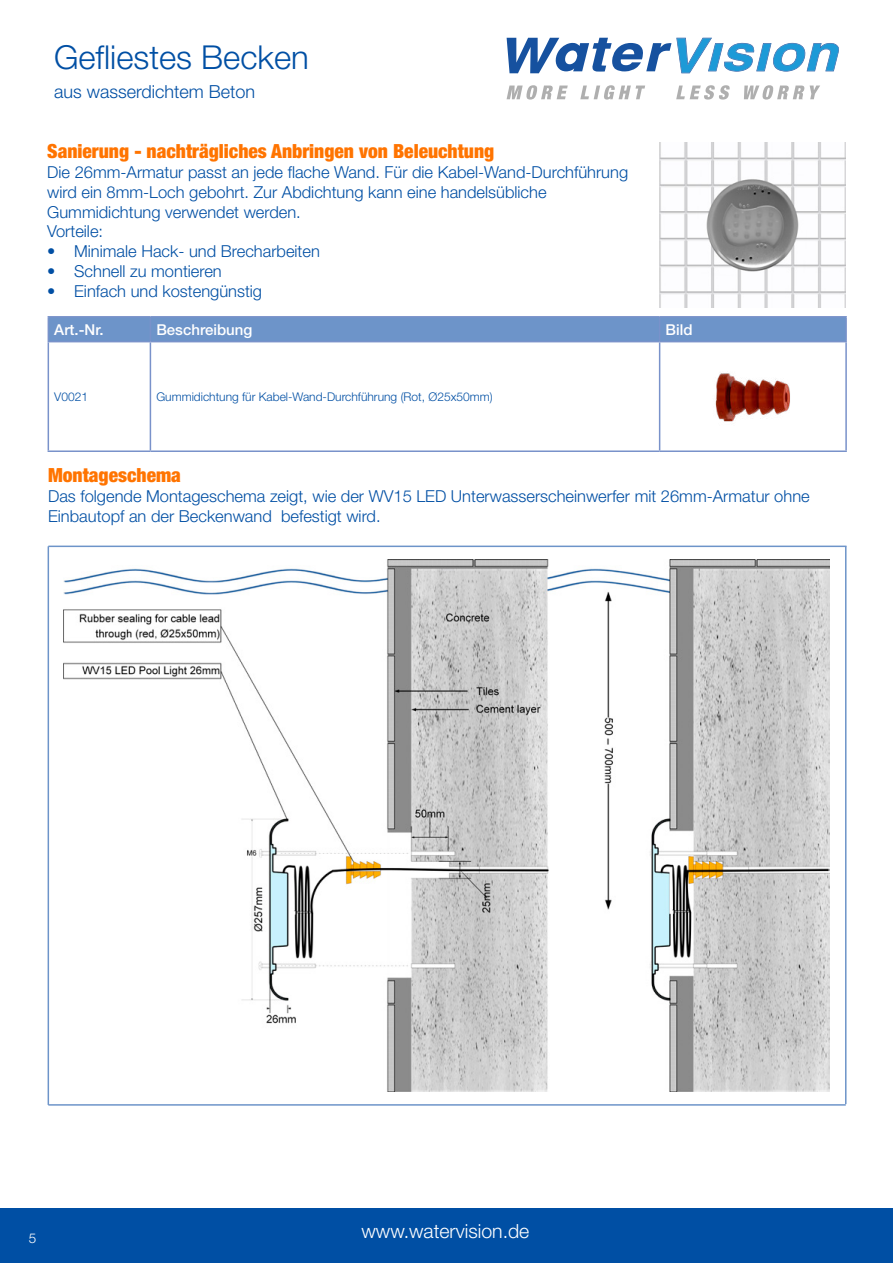
<style>
.page{position:relative;width:893px;height:1263px;background:#fff}
.page>*{position:absolute;margin:0;border:0;box-sizing:border-box;transform-origin:0 0}
.t1{font:300 33px "Helvetica Neue";color:#004fa4}
.t2{font:900 condensed 19.5px "Helvetica Neue";color:#ff7400}
.t3{font:300 19.5px "Helvetica Neue";color:#fff}
.t4{font:300 18px "Helvetica Neue";color:#004fa4}
.t5{font:300 16.5px/19.8px "Helvetica Neue";color:#004fa4}
.t6{font:500 15px "Helvetica Neue";color:#fff}
.t7{font:300 13.5px "Helvetica Neue";color:#fff}
.t8{font:300 12px "Helvetica Neue";color:#004fa4}
</style>
<div class="page">
<div style="left:0;top:1208px;width:893px;height:55px;background:#004fa4"></div>
<svg style="left:49px;top:342px;width:796px;height:108px"></svg>
<hr style="left:48px;top:316px;width:102px;height:2px;background:#7992ca">
<hr style="left:150px;top:316px;width:510px;height:2px;background:#7992ca">
<hr style="left:660px;top:316px;width:187px;height:2px;background:#7992ca">
<div style="left:48px;top:318px;width:797px;height:23px;background:#6d94c9"></div>
<hr style="left:845px;top:318px;width:2px;height:23px;background:#7992ca">
<hr style="left:48px;top:341px;width:102px;height:1px;background:#7992ca">
<hr style="left:150px;top:341px;width:510px;height:1px;background:#7992ca">
<hr style="left:660px;top:341px;width:187px;height:1px;background:#7992ca">
<hr style="left:48px;top:342px;width:1px;height:108px;background:#7992ca">
<hr style="left:150px;top:342px;width:1px;height:108px;background:#7992ca">
<hr style="left:659px;top:342px;width:1px;height:108px;background:#7992ca">
<hr style="left:845px;top:342px;width:2px;height:108px;background:#7992ca">
<hr style="left:48px;top:450px;width:102px;height:2px;background:#7992ca">
<hr style="left:150px;top:450px;width:510px;height:2px;background:#7992ca">
<hr style="left:660px;top:450px;width:187px;height:2px;background:#7992ca">
<img style="left:704px;top:348px;width:98px;height:97px">
<img style="left:63px;top:560px;width:766px;height:531px">
<img style="left:660px;top:142px;width:185px;height:166px">
<hr style="left:48px;top:546px;width:1px;height:559px;background:#6d94c9">
<hr style="left:48px;top:1104px;width:798px;height:2px;background:#6d94c9">
<hr style="left:845px;top:546px;width:1px;height:558px;background:#6d94c9">
<hr style="left:48px;top:546px;width:798px;height:1px;background:#6d94c9">
<svg style="left:507px;top:38px;width:332px;height:35px"></svg>
<svg style="left:507px;top:85px;width:61px;height:15px"></svg>
<svg style="left:580px;top:85px;width:65px;height:15px"></svg>
<svg style="left:676px;top:85px;width:54px;height:15px"></svg>
<svg style="left:744px;top:85px;width:76px;height:15px"></svg>
<h1 class="t1" style="left:54px;top:45px;width:256px">Gefliestes Becken</h1>
<p class="t4" style="left:54px;top:85px;width:203px">aus wasserdichtem Beton</p>
<p class="t2" style="left:47px;top:144px;width:449px">Sanierung - nachträgliches Anbringen von Beleuchtung</p>
<p class="t5" style="left:47px;top:164px;width:582px">Die 26mm-Armatur passt an jede flache Wand. Für die Kabel-Wand-Durchführung wird ein 8mm-Loch gebohrt. Zur Abdichtung kann eine handelsübliche Gummidichtung verwendet werden.<br>Vorteile:</p>
<p class="t5" style="left:47px;top:243px;width:274px">• Minimale Hack- und Brecharbeiten</p>
<p class="t5" style="left:47px;top:263px;width:176px">• Schnell zu montieren</p>
<p class="t5" style="left:47px;top:283px;width:216px">• Einfach und kostengünstig</p>
<p class="t6" style="left:54px;top:324px;width:51px">Art.-Nr.</p>
<p class="t6" style="left:156px;top:324px;width:97px">Beschreibung</p>
<p class="t6" style="left:666px;top:324px;width:28px">Bild</p>
<p class="t8" style="left:54px;top:392px;width:35px">V0021</p>
<p class="t8" style="left:156px;top:392px;width:338px">Gummidichtung für Kabel-Wand-Durchführung (Rot, Ø25x50mm)</p>
<p class="t2" style="left:48px;top:468px;width:134px">Montageschema</p>
<p class="t5" style="left:48px;top:488px;width:763px">Das folgende Montageschema zeigt, wie der WV15 LED Unterwasserscheinwerfer mit 26mm-Armatur ohne<br>Einbautopf an der Beckenwand befestigt wird.</p>
<p class="t7" style="left:29px;top:1233px;width:9px">5</p>
<p class="t3" style="left:361px;top:1223px;width:169px">www.watervision.de</p>
<p class="t3" style="left:368px;top:1224px;width:162px">www.watervision.nl</p>
</div>
